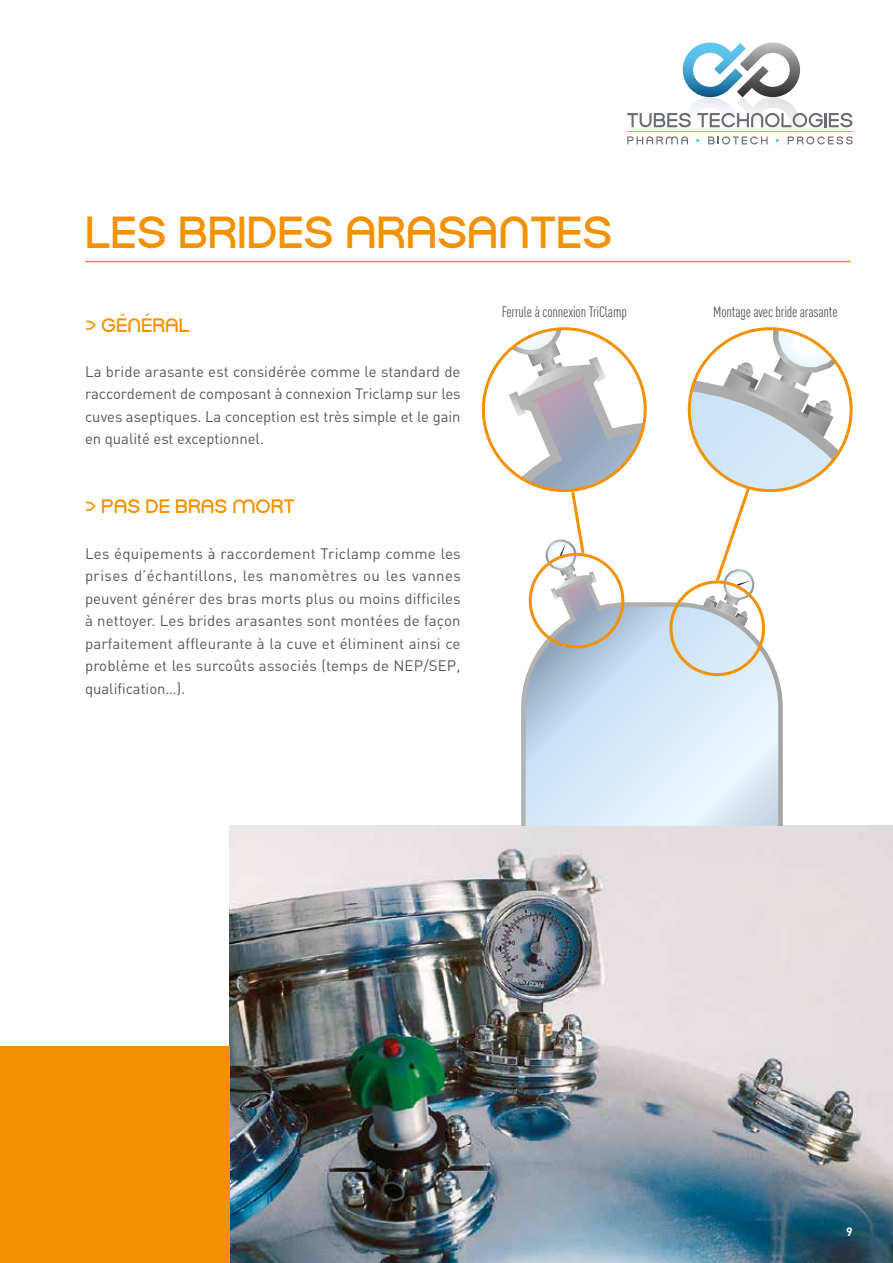
<style>
.page{position:relative;width:893px;height:1263px;background:#fff}
.page>*{position:absolute;margin:0;border:0;box-sizing:border-box;transform-origin:0 0}
.t1{font:45px "gpkn";color:#f39200}
.t2{font:19.5px "gpkn";color:#f39200}
.t3{font:15px/22.5px "DIN";color:#575756;text-align:justify}
.t4{font:15px "DIN Cond";letter-spacing:-.01em;color:#575756}
.t5{font:700 12px "DIN";color:#fff}
</style>
<div class="page">
<svg style="left:683px;top:43px;width:117px;height:54px"></svg>
<img style="left:683px;top:97px;width:54px;height:48px">
<img style="left:737px;top:97px;width:63px;height:48px">
<svg style="left:627px;top:113px;width:64px;height:14px"></svg>
<svg style="left:697px;top:113px;width:126px;height:14px"></svg>
<hr style="left:824px;top:113px;width:3px;height:14px;background:#696d72">
<svg style="left:829px;top:113px;width:23px;height:14px"></svg>
<svg style="left:627px;top:136px;width:61px;height:8px"></svg>
<svg style="left:708px;top:136px;width:59px;height:8px"></svg>
<svg style="left:788px;top:136px;width:65px;height:8px"></svg>
<hr style="left:627px;top:131px;width:225px;height:1px;background:#60c5ed">
<hr style="left:85px;top:261px;width:765px;height:1px;background:#f39200">
<img style="left:230px;top:826px;width:663px;height:437px">
<div style="left:0;top:1046px;width:230px;height:217px;background:#f39200"></div>
<svg style="left:519px;top:590px;width:264px;height:236px;background:#d2e2ee"></svg>
<div style="left:529px;top:553px;width:95px;height:95px;border:3px solid #f39200;border-radius:50%"></div>
<div style="left:669px;top:580px;width:96px;height:96px;border:3px solid #f39200;border-radius:50%"></div>
<svg style="left:483px;top:329px;width:162px;height:271px"></svg>
<svg style="left:689px;top:329px;width:162px;height:297px"></svg>
<h1 class="t1" style="left:85px;top:204px;width:529px">LES BRIDES ARASANTES</h1>
<h2 class="t2" style="left:85px;top:313px;width:106px">&gt; GÉNÉRAL</h2>
<p class="t3" style="left:85px;top:360px;width:377px">La bride arasante est considérée comme le standard de raccordement de composant à connexion Triclamp sur les cuves aseptiques. La conception est très simple et le gain en qualité est exceptionnel.</p>
<h2 class="t2" style="left:85px;top:494px;width:211px">&gt; PAS DE BRAS MORT</h2>
<p class="t3" style="left:85px;top:542px;width:377px">Les équipements à raccordement Triclamp comme les prises d’échantillons, les manomètres ou les vannes peuvent générer des bras morts plus ou moins difficiles à nettoyer. Les brides arasantes sont montées de façon parfaitement affleurante à la cuve et éliminent ainsi ce problème et les surcoûts associés (temps de NEP/SEP, qualification…).</p>
<p class="t4" style="left:502px;top:303px;width:127px">Ferrule à connexion TriClamp</p>
<p class="t4" style="left:713px;top:303px;width:126px">Montage avec bride arasante</p>
<p class="t5" style="left:846px;top:1224px;width:8px">9</p>
</div>
